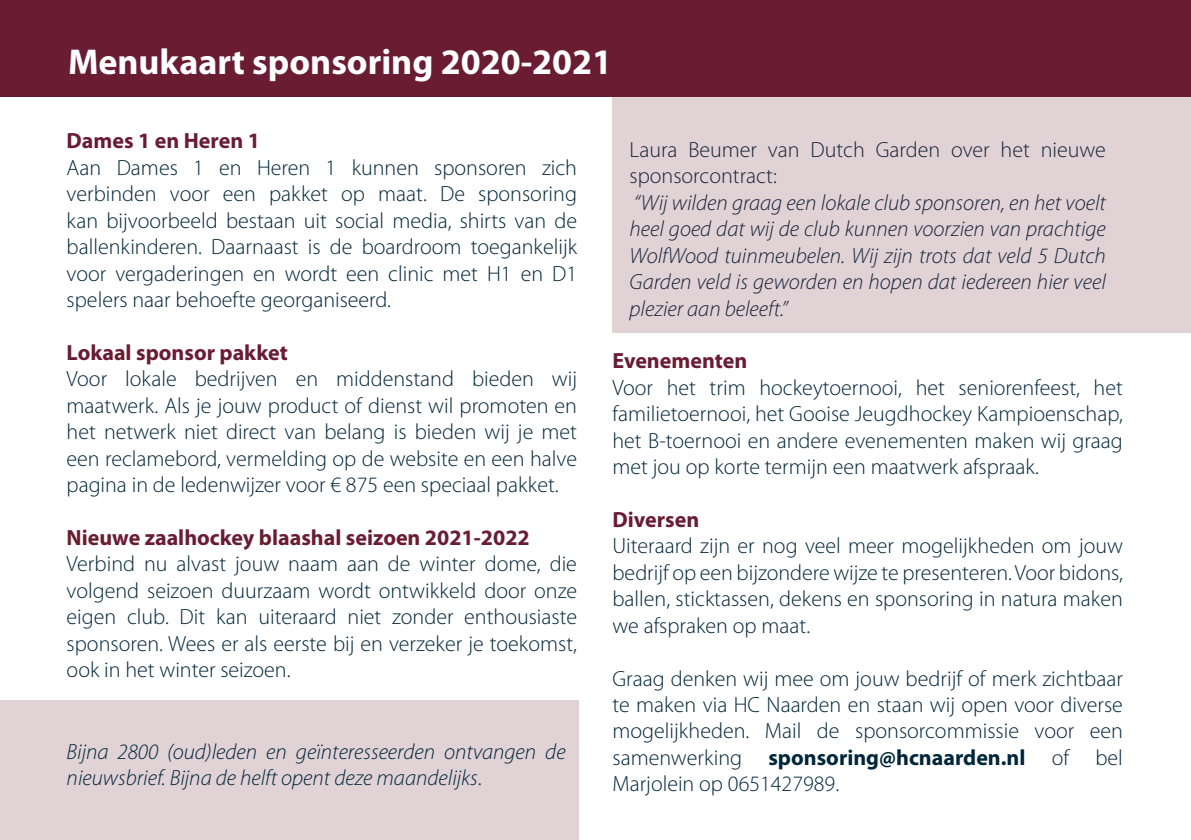
<style>
.page{position:relative;width:1191px;height:840px;background:#fff}
.page>*{position:absolute;margin:0;border:0;box-sizing:border-box;transform-origin:0 0}
.t1{font:700 36px "Myriad Pro";color:#fff}
.t2{font:300 22px/26.4px "Myriad Pro";color:#00263a;text-align:justify}
.t3{font:italic 300 22px/26.4px "Myriad Pro";color:#00263a;text-align:justify}
.t4{font:700 22px "Myriad Pro";color:#691c32}
.s1{font-style:normal}
.s2{font-weight:700}
</style>
<div class="page">
<div style="left:0;top:699px;width:578px;height:140px;background:#e1d2d6"></div>
<div style="left:0;top:0;width:1191px;height:96px;background:#691c32"></div>
<div style="left:612px;top:89px;width:579px;height:244px;background:#e1d2d6"></div>
<h1 class="t1" style="left:68px;top:41px;width:545px">Menukaart sponsoring 2020-2021</h1>
<p class="t4" style="left:67px;top:129px;width:195px">Dames 1 en Heren 1</p>
<p class="t2" style="left:67px;top:155px;width:512px">Aan Dames 1 en Heren 1 kunnen sponsoren zich verbinden voor een pakket op maat. De sponsoring kan bijvoorbeeld bestaan uit social media, shirts van de ballenkinderen. Daarnaast is de boardroom toegankelijk voor vergaderingen en wordt een clinic met H1 en D1 spelers naar behoefte georganiseerd.</p>
<p class="t4" style="left:67px;top:340px;width:223px">Lokaal sponsor pakket</p>
<p class="t2" style="left:67px;top:366px;width:512px">Voor lokale bedrijven en middenstand bieden wij maatwerk. Als je jouw product of dienst wil promoten en het netwerk niet direct van belang is bieden wij je met een reclamebord, vermelding op de website en een halve pagina in de ledenwijzer voor € 875 een speciaal pakket.</p>
<p class="t4" style="left:67px;top:525px;width:464px">Nieuwe zaalhockey blaashal seizoen 2021-2022</p>
<p class="t2" style="left:67px;top:551px;width:512px">Verbind nu alvast jouw naam aan de winter dome, die volgend seizoen duurzaam wordt ontwikkeld door onze eigen club. Dit kan uiteraard niet zonder enthousiaste sponsoren. Wees er als eerste bij en verzeker je toekomst, ook in het winter seizoen.</p>
<p class="t3" style="left:67px;top:738px;width:500px">Bijna 2800 (oud)leden en geïnteresseerden ontvangen de nieuwsbrief. Bijna de helft opent deze maandelijks<span class="s1">.</span></p>
<p class="t2" style="left:629px;top:137px;width:478px">Laura Beumer van Dutch Garden over het nieuwe sponsorcontract:</p>
<p class="t3" style="left:629px;top:190px;width:478px">“Wij wilden graag een lokale club sponsoren, en het voelt heel goed dat wij de club kunnen voorzien van prachtige WolfWood tuinmeubelen. Wij zijn trots dat veld 5 Dutch Garden veld is geworden en hopen dat iedereen hier veel plezier aan beleeft.”</p>
<p class="t4" style="left:612px;top:348px;width:136px">Evenementen</p>
<p class="t2" style="left:612px;top:374px;width:512px">Voor het trim hockeytoernooi, het seniorenfeest, het familietoernooi, het Gooise Jeugdhockey Kampioenschap, het B-toernooi en andere evenementen maken wij graag met jou op korte termijn een maatwerk afspraak.</p>
<p class="t4" style="left:612px;top:507px;width:88px">Diversen</p>
<p class="t2" style="left:612px;top:533px;width:512px">Uiteraard zijn er nog veel meer mogelijkheden om jouw bedrijf op een bijzondere wijze te presenteren. Voor bidons, ballen, sticktassen, dekens en sponsoring in natura maken we afspraken op maat.</p>
<p class="t2" style="left:612px;top:665px;width:512px">Graag denken wij mee om jouw bedrijf of merk zichtbaar te maken via HC Naarden en staan wij open voor diverse mogelijkheden. Mail de sponsorcommissie voor een samenwerking <span class="s2">sponsoring@hcnaarden.nl</span> of bel Marjolein op 0651427989.</p>
</div>
